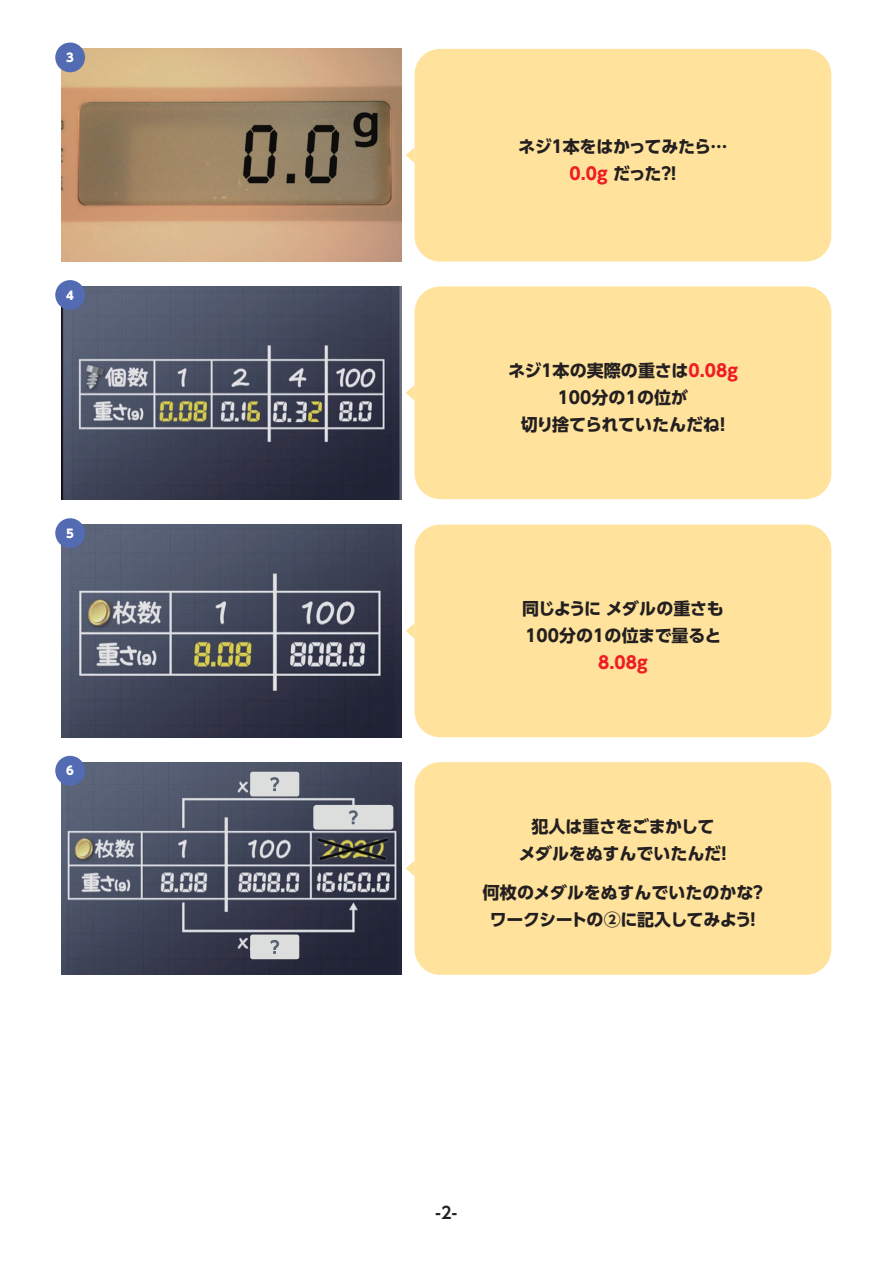
<style>
.page{position:relative;width:893px;height:1263px;background:#fff}
.page>*{position:absolute;margin:0;border:0;box-sizing:border-box;transform-origin:0 0}
.t1{font:700 16.95px/27px "UD Shin Go Pro";letter-spacing:-.01em;color:#231f20;text-align:center}
.t2{font:700 16.95px/27px "UD Shin Go Pro";letter-spacing:-.075em;color:#231f20;text-align:center}
.t3{font:700 16.95px "UD Shin Go Pro";color:#ee1d23}
.t4{font:700 16.5px "UD Shin Go Pro De";color:#231f20;scale:.96 1}
.t5{font:800 11.7px "UD Shin Go Pro";color:#fff}
.s1{color:#ee1d23}
</style>
<div class="page">
<img style="left:62px;top:49px;width:340px;height:212px">
<div style="left:415px;top:49px;width:416px;height:212px;background:#ffe29c;border-radius:26px"></div>
<svg style="left:406px;top:147px;width:9px;height:16px"></svg>
<div style="left:55px;top:43px;width:30px;height:29px;background:#526bb3;border-radius:50%"></div>
<img style="left:62px;top:286px;width:340px;height:213px">
<div style="left:415px;top:286px;width:416px;height:213px;background:#ffe29c;border-radius:26px"></div>
<svg style="left:406px;top:385px;width:9px;height:16px"></svg>
<div style="left:55px;top:280px;width:30px;height:30px;background:#526bb3;border-radius:50%"></div>
<div style="left:415px;top:525px;width:416px;height:212px;background:#ffe29c;border-radius:26px"></div>
<div style="left:415px;top:762px;width:416px;height:213px;background:#ffe29c;border-radius:26px"></div>
<img style="left:62px;top:762px;width:340px;height:213px">
<img style="left:62px;top:525px;width:340px;height:212px">
<svg style="left:406px;top:623px;width:9px;height:16px"></svg>
<div style="left:55px;top:518px;width:30px;height:30px;background:#526bb3;border-radius:50%"></div>
<div style="left:55px;top:756px;width:30px;height:29px;background:#526bb3;border-radius:50%"></div>
<svg style="left:406px;top:861px;width:9px;height:15px"></svg>
<div style="left:313px;top:805px;width:80px;height:25px;background:#dcdedd;border-radius:3px"></div>
<svg style="left:349px;top:810px;width:9px;height:14px"></svg>
<div style="left:250px;top:772px;width:49px;height:24px;background:#dcdedd;border-radius:3px"></div>
<svg style="left:270px;top:777px;width:9px;height:14px"></svg>
<div style="left:250px;top:934px;width:49px;height:25px;background:#dcdedd;border-radius:3px"></div>
<svg style="left:270px;top:940px;width:9px;height:14px"></svg>
<p class="t5" style="left:66px;top:48px;width:9px">3</p>
<p class="t5" style="left:66px;top:286px;width:9px">4</p>
<p class="t5" style="left:66px;top:524px;width:9px">5</p>
<p class="t5" style="left:66px;top:761px;width:9px">6</p>
<p class="t2" style="left:518px;top:132px;width:211px">ネジ１本をはかってみたら…<br><span class="s1">0.0ｇ</span> だった？！</p>
<p class="t1" style="left:508px;top:356px;width:235px">ネジ１本の実際の重さは<span class="s1">0.08ｇ<br></span>100分の1の位が<br>切り捨てられていたんだね！</p>
<p class="t1" style="left:522px;top:595px;width:203px;text-align:left">同じように メダルの重さも<br>100分の1の位まで量ると</p>
<p class="t3" style="left:598px;top:649px;width:54px">8.08ｇ</p>
<p class="t1" style="left:519px;top:813px;width:215px">犯人は重さをごまかして<br>メダルをぬすんでいたんだ！</p>
<p class="t1" style="left:483px;top:879px;width:285px">何枚のメダルをぬすんでいたのかな？ワークシートの②に記入してみよう！</p>
<p class="t4" style="left:435px;top:1199px;width:24px">-2-</p>
</div>
